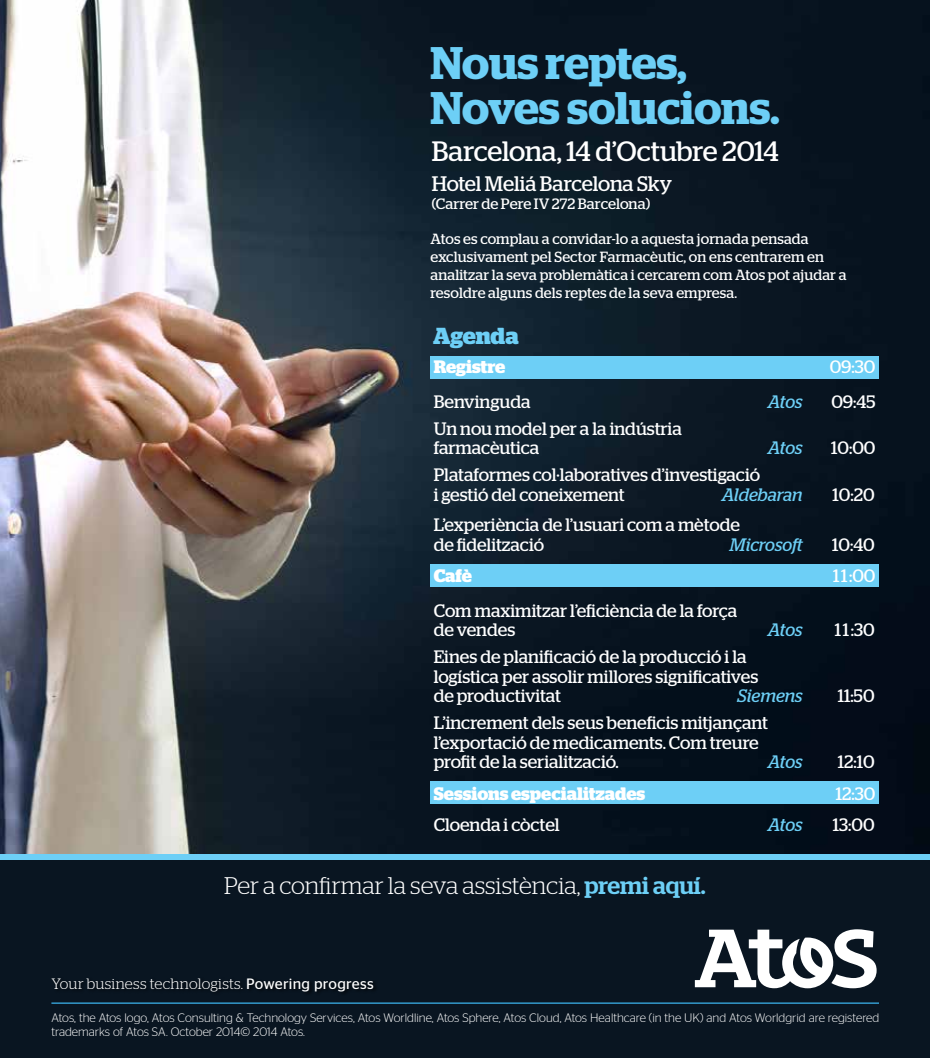
<style>
.page{position:relative;width:930px;height:1058px;background:#091521}
.page>*{position:absolute;margin:0;border:0;box-sizing:border-box;transform-origin:0 0}
.t1{font:600 45.6px/44.4px "Stag";letter-spacing:-.005em;color:#6dcff6}
.t2{font:28.05px "Stag";letter-spacing:-.01em;color:#fff}
.t3{font:300 24px "Stag";color:#fff}
.t4{font:700 23.1px "Stag";letter-spacing:-.005em;color:#6dcff6}
.t5{font:21px "Stag";letter-spacing:-.005em;color:#fff}
.t6{font:18px/19.5px "Stag";color:#fff}
.t7{font:italic 18px "Stag";color:#6dcff6}
.t8{font:700 18px "Stag";color:#fff}
.t9{font:300 15px "Stag";letter-spacing:.015em;color:#fff}
.t10{font:15px "Stag";letter-spacing:.005em;color:#fff}
.t11{font:14.7px/18px "Stag";letter-spacing:.005em;color:#fff}
.t12{font:300 12.3px/14.7px "Stag Sans";color:#fff}
.s1{font-weight:500;color:#6dcff6}
.s2{font-family:"Stag Sans";font-weight:400}
</style>
<div class="page">
<img style="left:0;top:0;width:930px;height:854px">
<div style="left:431px;top:356px;width:448px;height:22px;background:#6dcff6"></div>
<div style="left:431px;top:564px;width:448px;height:23px;background:#6dcff6"></div>
<div style="left:431px;top:781px;width:448px;height:23px;background:#6dcff6"></div>
<div style="left:0;top:854px;width:930px;height:6px;background:#6dcff6"></div>
<svg style="left:695px;top:929px;width:182px;height:59px"></svg>
<div style="left:51px;top:977px;width:327px;height:19px;background:#07121c"></div>
<hr style="left:51px;top:1002px;width:828px;height:1px;background:#39c">
<h1 class="t1" style="left:431px;top:41px;width:351px">Nous reptes,<br>Noves solucions.</h1>
<h2 class="t2" style="left:432px;top:135px;width:348px">Barcelona, 14 d’Octubre 2014</h2>
<p class="t5" style="left:432px;top:172px;width:242px">Hotel Meliá Barcelona Sky</p>
<p class="t10" style="left:432px;top:195px;width:220px">(Carrer de Pere IV 272 Barcelona)</p>
<p class="t11" style="left:431px;top:229px;width:418px">Atos es complau a convidar-lo a aquesta jornada pensada exclusivament pel Sector Farmacèutic, on ens centrarem en analitzar la seva problemàtica i cercarem com Atos pot ajudar a resoldre alguns dels reptes de la seva empresa.</p>
<p class="t4" style="left:433px;top:322px;width:87px">Agenda</p>
<p class="t8" style="left:434px;top:356px;width:73px">Registre</p>
<p class="t6" style="left:830px;top:357px;width:47px">09:30</p>
<p class="t6" style="left:434px;top:392px;width:98px">Benvinguda</p>
<p class="t7" style="left:768px;top:391px;width:36px">Atos</p>
<p class="t6" style="left:831px;top:392px;width:46px">09:45</p>
<p class="t6" style="left:434px;top:419px;width:250px">Un nou model per a la indústria farmacèutica</p>
<p class="t7" style="left:768px;top:437px;width:36px">Atos</p>
<p class="t6" style="left:831px;top:438px;width:46px">10:00</p>
<p class="t6" style="left:434px;top:465px;width:328px">Plataformes col·laboratives d’investigació i gestió del coneixement</p>
<p class="t7" style="left:722px;top:484px;width:82px">Aldebaran</p>
<p class="t6" style="left:832px;top:485px;width:44px">10:20</p>
<p class="t6" style="left:434px;top:515px;width:308px">L’experiència de l’usuari com a mètode de fidelització</p>
<p class="t7" style="left:730px;top:533px;width:76px">Microsoft</p>
<p class="t6" style="left:832px;top:534px;width:44px">10:40</p>
<p class="t8" style="left:434px;top:565px;width:40px">Cafè</p>
<p class="t6" style="left:833px;top:566px;width:44px">11:00</p>
<p class="t6" style="left:434px;top:600px;width:305px">Com maximitzar l’eficiència de la força de vendes</p>
<p class="t7" style="left:768px;top:619px;width:36px">Atos</p>
<p class="t6" style="left:835px;top:620px;width:42px">11:30</p>
<p class="t6" style="left:434px;top:647px;width:326px">Eines de planificació de la producció i la logística per assolir millores significatives de productivitat</p>
<p class="t7" style="left:738px;top:685px;width:67px">Siemens</p>
<p class="t6" style="left:838px;top:685px;width:38px">11:50</p>
<p class="t6" style="left:434px;top:712px;width:336px">L’increment dels seus beneficis mitjançant l’exportació de medicaments. Com treure profit de la serialització.</p>
<p class="t7" style="left:768px;top:751px;width:36px">Atos</p>
<p class="t6" style="left:838px;top:751px;width:39px">12:10</p>
<p class="t8" style="left:434px;top:782px;width:213px">Sessions especialitzades</p>
<p class="t6" style="left:836px;top:783px;width:41px">12:30</p>
<p class="t6" style="left:434px;top:814px;width:127px">Cloenda i còctel</p>
<p class="t7" style="left:768px;top:814px;width:36px">Atos</p>
<p class="t6" style="left:833px;top:814px;width:43px">13:00</p>
<h3 class="t3" style="left:224px;top:871px;width:483px">Per a confirmar la seva assistència, <span class="s1">premi aquí.</span></h3>
<p class="t9" style="left:51px;top:975px;width:324px">Your business technologists. <span class="s2">Powering progress</span></p>
<p class="t12" style="left:51px;top:1009px;width:829px">Atos, the Atos logo, Atos Consulting &amp; Technology Services, Atos Worldline, Atos Sphere, Atos Cloud, Atos Healthcare (in the UK) and Atos Worldgrid are registered trademarks of Atos SA. October 2014© 2014 Atos.</p>
</div>
